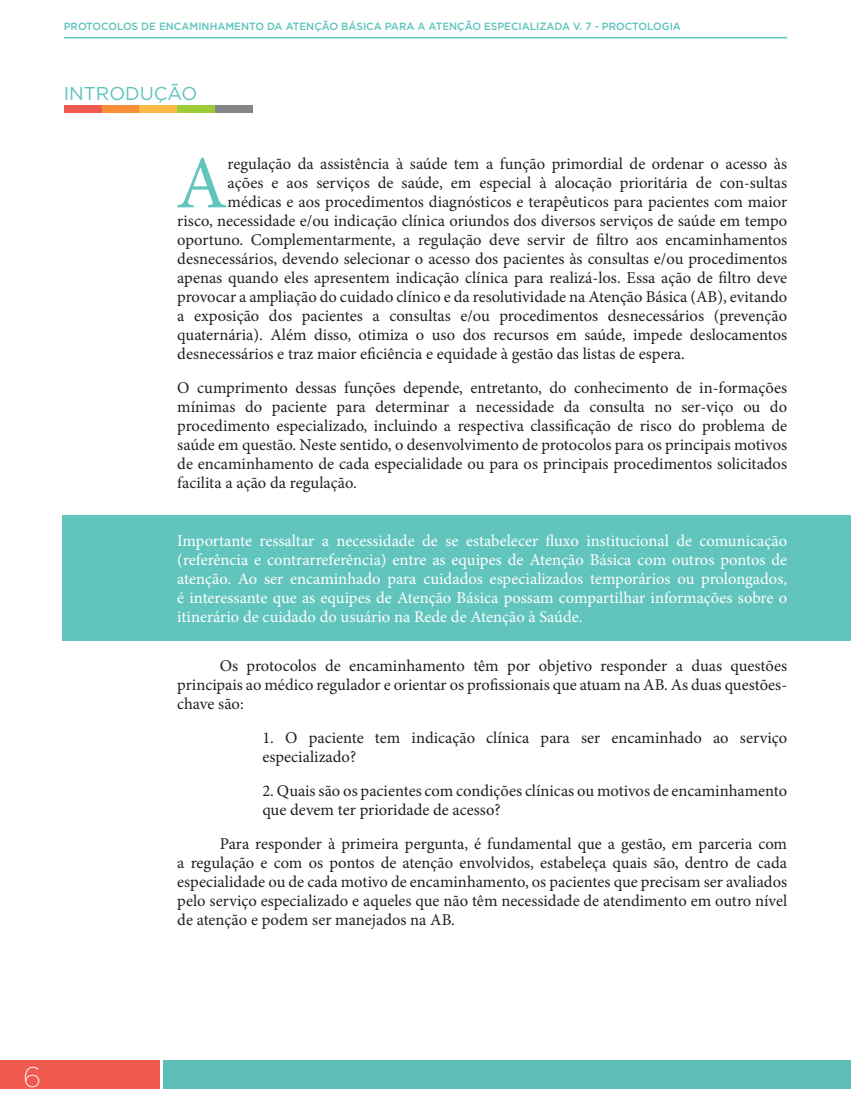
<style>
.page{position:relative;width:851px;height:1106px;background:#fff}
.page>*{position:absolute;margin:0;border:0;box-sizing:border-box;transform-origin:0 0}
.t1{font:74.85px "Minion Pro";color:#61c5bd}
.t2{font:200 28.5px "Gotham";color:#fff}
.t3{font:18.6px "Gotham";color:#5bc3bc}
.t4{font:16.5px/18.9px "Minion Pro";color:#231f20;text-align:justify}
.t5{font:16.5px/18.9px "Minion Pro";color:#fff;text-align:justify}
.t6{font:500 10.5px "Gotham";color:#5bc3bc}
</style>
<div class="page">
<hr style="left:64px;top:37px;width:723px;height:1px;background:#5bc3bc">
<div style="left:163px;top:1060px;width:687px;height:28px;background:#5cbeb7"></div>
<div style="left:0;top:1060px;width:160px;height:28px;background:#f0594d"></div>
<div style="left:62px;top:515px;width:788px;height:125px;background:#61c5bd"></div>
<div style="left:139px;top:106px;width:38px;height:7px;background:#fcb948"></div>
<div style="left:177px;top:106px;width:38px;height:7px;background:#9ecb3a"></div>
<div style="left:215px;top:106px;width:38px;height:7px;background:#868687"></div>
<div style="left:101px;top:106px;width:38px;height:7px;background:#f68f38"></div>
<div style="left:64px;top:106px;width:38px;height:7px;background:#f0594d"></div>
<p class="t6" style="left:64px;top:19px;width:618px">PROTOCOLOS DE ENCAMINHAMENTO DA ATENÇÃO BÁSICA PARA A ATENÇÃO ESPECIALIZADA V. 7 - PROCTOLOGIA</p>
<p class="t3" style="left:64px;top:82px;width:135px">INTRODUÇÃO</p>
<h1 class="t1" style="left:176px;top:133px;width:53px">A</h1>
<p class="t4" style="left:227px;top:155px;width:561px">regulação da assistência à saúde tem a função primordial de ordenar o acesso às</p>
<p class="t4" style="left:227px;top:174px;width:561px">ações e aos serviços de saúde, em especial à alocação prioritária de con-sultas</p>
<p class="t4" style="left:227px;top:193px;width:561px">médicas e aos procedimentos diagnósticos e terapêuticos para pacientes com maior</p>
<p class="t4" style="left:177px;top:212px;width:611px">risco, necessidade e/ou indicação clínica oriundos dos diversos serviços de saúde em tempo</p>
<p class="t4" style="left:177px;top:231px;width:611px">oportuno. Complementarmente, a regulação deve servir de filtro aos encaminhamentos</p>
<p class="t4" style="left:177px;top:250px;width:611px">desnecessários, devendo selecionar o acesso dos pacientes às consultas e/ou procedimentos</p>
<p class="t4" style="left:177px;top:269px;width:611px">apenas quando eles apresentem indicação clínica para realizá-los. Essa ação de filtro deve</p>
<p class="t4" style="left:177px;top:288px;width:611px">provocar a ampliação do cuidado clínico e da resolutividade na Atenção Básica (AB), evitando</p>
<p class="t4" style="left:177px;top:306px;width:611px">a exposição dos pacientes a consultas e/ou procedimentos desnecessários (prevenção</p>
<p class="t4" style="left:177px;top:325px;width:611px">quaternária). Além disso, otimiza o uso dos recursos em saúde, impede deslocamentos</p>
<p class="t4" style="left:177px;top:344px;width:509px">desnecessários e traz maior eficiência e equidade à gestão das listas de espera.</p>
<p class="t4" style="left:177px;top:378px;width:611px">O cumprimento dessas funções depende, entretanto, do conhecimento de in-formações mínimas do paciente para determinar a necessidade da consulta no ser-viço ou do procedimento especializado, incluindo a respectiva classificação de risco do problema de saúde em questão. Neste sentido, o desenvolvimento de protocolos para os principais motivos de encaminhamento de cada especialidade ou para os principais procedimentos solicitados facilita a ação da regulação.</p>
<p class="t5" style="left:177px;top:531px;width:611px">Importante ressaltar a necessidade de se estabelecer fluxo institucional de comunicação (referência e contrarreferência) entre as equipes de Atenção Básica com outros pontos de atenção. Ao ser encaminhado para cuidados especializados temporários ou prolongados, é interessante que as equipes de Atenção Básica possam compartilhar informações sobre o itinerário de cuidado do usuário na Rede de Atenção à Saúde.</p>
<p class="t4" style="left:177px;top:656px;width:611px;text-indent:43px">Os protocolos de encaminhamento têm por objetivo responder a duas questões principais ao médico regulador e orientar os profissionais que atuam na AB. As duas questões&shy;chave são:</p>
<p class="t4" style="left:262px;top:728px;width:526px">1. O paciente tem indicação clínica para ser encaminhado ao serviço especializado?</p>
<p class="t4" style="left:262px;top:781px;width:526px">2. Quais são os pacientes com condições clínicas ou motivos de encaminhamento que devem ter prioridade de acesso?</p>
<p class="t4" style="left:177px;top:834px;width:611px;text-indent:43px">Para responder à primeira pergunta, é fundamental que a gestão, em parceria com a regulação e com os pontos de atenção envolvidos, estabeleça quais são, dentro de cada especialidade ou de cada motivo de encaminhamento, os pacientes que precisam ser avaliados pelo serviço especializado e aqueles que não têm necessidade de atendimento em outro nível de atenção e podem ser manejados na AB.</p>
<h2 class="t2" style="left:23px;top:1059px;width:20px">6</h2>
</div>
